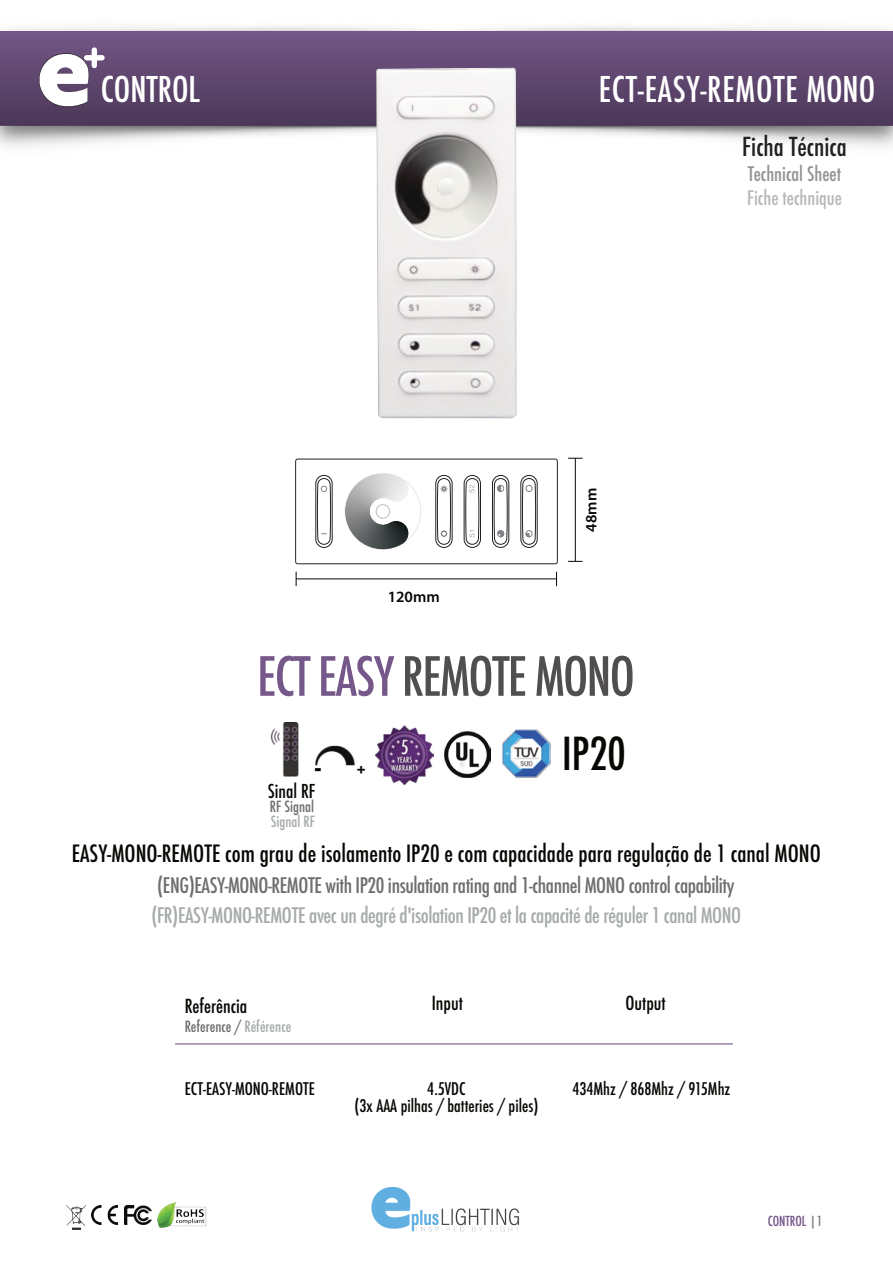
<style>
.page{position:relative;width:893px;height:1264px;background:#fff}
.page>*{position:absolute;margin:0;border:0;box-sizing:border-box;transform-origin:0 0}
.t1{font:500 condensed 52.5px "Futura";letter-spacing:-.03em;color:#514f4e}
.t2{font:500 condensed 44.25px "Futura";color:#080704}
.t3{font:500 condensed 34.5px "Futura";letter-spacing:.02em;color:#fff}
.t4{font:500 condensed 34.5px "Futura";color:#fff}
.t5{font:500 condensed 25.5px "Futura";color:#22201f}
.t6{font:500 condensed 23.25px "Futura";color:#080704}
.t7{font:500 condensed 20.85px "Futura";letter-spacing:-.02em;color:#706e6d}
.t8{font:500 condensed 20.85px "Futura";letter-spacing:-.02em;color:#a6abaa}
.t9{font:700 19.95px "Futura";color:#080704}
.t10{font:500 condensed 19.5px "Futura";color:#949292}
.t11{font:500 condensed 19.5px "Futura";color:#b6b9b8}
.t12{font:500 condensed 18.9px "Futura";color:#080704}
.t13{font:500 condensed 18.6px "Futura";color:#080704}
.t14{font:500 condensed 16.95px/17px "Futura";color:#080704;text-align:center}
.t15{font:600 15.75px "Myriad Pro";color:#080704}
.t16{font:500 condensed 15.15px "Futura";color:#706e6d}
.t17{font:500 condensed 15px "Futura";color:#706e6d}
.t18{font:500 condensed 15px "Futura";color:#a6abaa}
.t19{font:500 condensed 13.5px "Futura";color:#755789}
.s1{color:#755789}
.s2{font-size:13.95px}
.s3{color:#a6abaa}
.s4{color:#77797a}
</style>
<div class="page">
<svg style="left:568px;top:561px;width:14px;height:1px"></svg>
<svg style="left:568px;top:458px;width:14px;height:1px"></svg>
<hr style="left:575px;top:458px;width:1px;height:103px;background:#080704">
<svg style="left:296px;top:571px;width:1px;height:15px"></svg>
<svg style="left:556px;top:571px;width:1px;height:15px"></svg>
<hr style="left:296px;top:578px;width:260px;height:1px;background:#080704">
<img style="left:66px;top:1205px;width:19px;height:24px">
<img style="left:91px;top:1205px;width:27px;height:19px">
<img style="left:158px;top:1202px;width:48px;height:24px">
<img style="left:125px;top:1205px;width:27px;height:19px">
<hr style="left:175px;top:1043px;width:558px;height:1px;background:#755789">
<img style="left:0;top:26px;width:892px;height:121px">
<img style="left:0;top:32px;width:892px;height:94px">
<img style="left:40px;top:50px;width:61px;height:56px">
<svg style="left:40px;top:53px;width:49px;height:53px"></svg>
<div style="left:92px;top:50px;width:5px;height:15px;background:#fff"></div>
<div style="left:87px;top:55px;width:15px;height:5px;background:#fff"></div>
<img style="left:444px;top:731px;width:46px;height:46px">
<img style="left:375px;top:725px;width:59px;height:59px">
<img style="left:315px;top:745px;width:40px;height:21px">
<img style="left:502px;top:729px;width:48px;height:48px">
<img style="left:270px;top:722px;width:29px;height:54px">
<img style="left:376px;top:68px;width:141px;height:350px">
<img style="left:345px;top:473px;width:63px;height:76px">
<hr style="left:298px;top:563px;width:257px;height:1px;background:#231f20">
<hr style="left:557px;top:461px;width:1px;height:100px;background:#231f20">
<hr style="left:298px;top:458px;width:257px;height:1px;background:#231f20">
<hr style="left:295px;top:461px;width:1px;height:100px;background:#231f20">
<div style="left:376px;top:504px;width:14px;height:14px;border:1px solid #bcbdc0;border-radius:50%"></div>
<div style="left:492px;top:475px;width:17px;height:72px;border:1px solid #231f20;border-radius:8px"></div>
<svg style="left:464px;top:474px;width:16px;height:74px"></svg>
<svg style="left:435px;top:475px;width:17px;height:73px"></svg>
<svg style="left:316px;top:475px;width:16px;height:73px"></svg>
<svg style="left:494px;top:474px;width:13px;height:74px"></svg>
<svg style="left:520px;top:475px;width:17px;height:73px"></svg>
<img style="left:371px;top:1187px;width:149px;height:45px">
<h3 class="t4" style="left:101px;top:73px;width:101px">CONTROL</h3>
<h3 class="t3" style="left:598px;top:73px;width:278px">ECT-EASY-REMOTE MONO</h3>
<p class="t5" style="left:742px;top:134px;width:106px">Ficha Técnica</p>
<p class="t10" style="left:748px;top:165px;width:95px">Technical Sheet</p>
<p class="t11" style="left:747px;top:189px;width:96px">Fiche technique</p>
<p class="t15" style="left:388px;top:590px;width:54px">120mm</p>
<p class="t15" style="left:585px;top:531px;width:45px;rotate:-90deg">48mm</p>
<h1 class="t1" style="left:257px;top:652px;width:379px"><span class="s1">ECT EASY</span> REMOTE MONO</h1>
<p class="t9" style="left:315px;top:758px;width:52px">- <span class="s2">+</span></p>
<p class="t13" style="left:268px;top:782px;width:49px">Sinal RF</p>
<p class="t17" style="left:270px;top:799px;width:46px">RF Signal</p>
<p class="t18" style="left:271px;top:814px;width:46px">Signal RF</p>
<h2 class="t2" style="left:562px;top:733px;width:65px">IP20</h2>
<p class="t6" style="left:72px;top:842px;width:750px">EASY-MONO-REMOTE com grau de isolamento IP20 e com capacidade para regulação de 1 canal MONO</p>
<p class="t7" style="left:157px;top:875px;width:579px">(ENG)EASY-MONO-REMOTE with IP20 insulation rating and 1-channel MONO control capability</p>
<p class="t8" style="left:151px;top:905px;width:591px">(FR)EASY-MONO-REMOTE avec un degré d'isolation IP20 et la capacité de réguler 1 canal MONO</p>
<p class="t12" style="left:185px;top:996px;width:64px">Referência</p>
<p class="t16" style="left:185px;top:1019px;width:108px">Reference / <span class="s3">Référence</span></p>
<p class="t12" style="left:432px;top:994px;width:33px">Input</p>
<p class="t12" style="left:625px;top:994px;width:42px">Output</p>
<p class="t14" style="left:185px;top:1080px;width:132px">ECT-EASY-MONO-REMOTE</p>
<p class="t14" style="left:354px;top:1080px;width:185px">4.5VDC<br>(3x AAA pilhas / batteries / piles)</p>
<p class="t14" style="left:572px;top:1080px;width:159px">434Mhz / 868Mhz / 915Mhz</p>
<p class="t19" style="left:767px;top:1214px;width:56px">CONTROL <span class="s4">|1</span></p>
</div>
